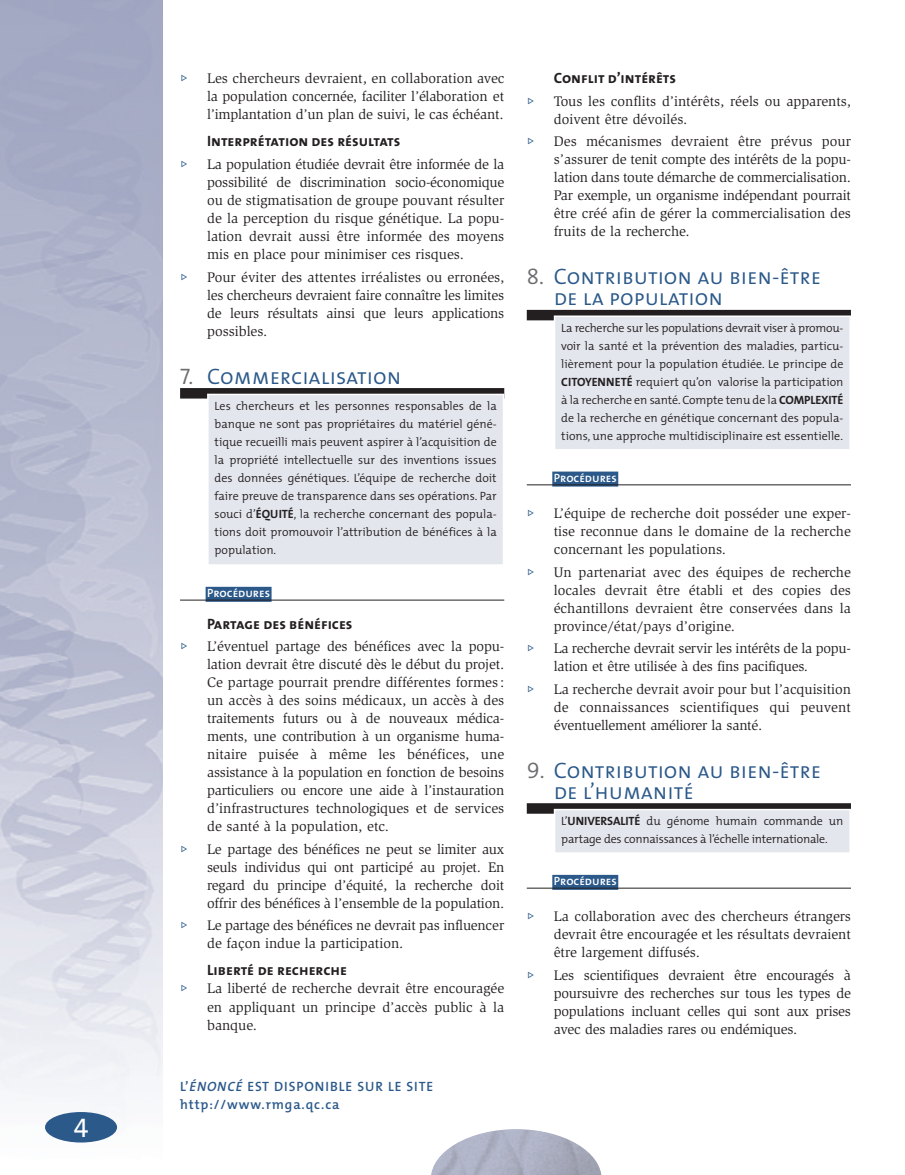
<style>
.page{position:relative;width:905px;height:1175px;background:#fff}
.page>*{position:absolute;margin:0;border:0;box-sizing:border-box;transform-origin:0 0}
.t1{font:27px "The Mix Caps";color:#fff}
.t2{font:22.5px/21px "The Mix Semi Light Caps";color:#2b598a}
.t3{font:15px "The Mix Bold Caps";color:#231f20}
.t4{font:14.25px/18px "Slimbach";color:#231f20;text-align:justify}
.t5{font:14.25px "Quirks ICG";color:#2b598a}
.t6{font:600 13.5px/18px "The Mix";letter-spacing:.065em;color:#2b598a}
.t7{font:300 12px/18px "The Mix";color:#231f20;text-align:justify}
.t8{font:300 12px/18px "The Mix";letter-spacing:-.02em;color:#231f20}
.t9{font:12px "The Mix Semi Bold Caps";color:#fff}
.s1{color:#6c6d70}
.s2{font-weight:700}
.s3{font-style:italic}
</style>
<div class="page">
<svg style="left:180px;top:388px;width:324px;height:10px;fill:#231f20"></svg>
<div style="left:206px;top:587px;width:65px;height:15px;background:#2b598a"></div>
<hr style="left:180px;top:600px;width:324px;height:1px;background:#231f20">
<div style="left:208px;top:394px;width:295px;height:171px;background:#e4e6ee"></div>
<div style="left:207px;top:394px;width:297px;height:172px;border:2px solid #fff"></div>
<div style="left:526px;top:310px;width:324px;height:10px;background:#231f20"></div>
<div style="left:552px;top:471px;width:66px;height:15px;background:#2b598a"></div>
<hr style="left:526px;top:484px;width:324px;height:1px;background:#231f20">
<div style="left:526px;top:803px;width:324px;height:10px;background:#231f20"></div>
<div style="left:552px;top:874px;width:66px;height:16px;background:#2b598a"></div>
<hr style="left:526px;top:888px;width:324px;height:1px;background:#231f20">
<div style="left:554px;top:809px;width:296px;height:44px;background:#e4e6ee"></div>
<div style="left:554px;top:808px;width:296px;height:46px;border:2px solid #fff"></div>
<div style="left:554px;top:316px;width:296px;height:134px;background:#e4e6ee"></div>
<div style="left:554px;top:315px;width:296px;height:135px;border:2px solid #fff"></div>
<img style="left:431px;top:1129px;width:170px;height:45px">
<img style="left:0;top:0;width:162px;height:1143px">
<div style="left:45px;top:1112px;width:72px;height:30px;background:#2b598a;border-radius:50%"></div>
<h1 class="t1" style="left:74px;top:1111px;width:16px">4</h1>
<p class="t5" style="left:180px;top:73px;width:10px">™</p>
<p class="t4" style="left:207px;top:71px;width:299px">Les chercheurs devraient, en collaboration avec la population concernée, faciliter l’élaboration et l’implantation d’un plan de suivi, le cas échéant.</p>
<p class="t3" style="left:207px;top:132px;width:195px">Interprétation des résultats</p>
<p class="t5" style="left:180px;top:159px;width:10px">™</p>
<p class="t4" style="left:207px;top:156px;width:299px">La population étudiée devrait être informée de la possibilité de discrimination socio-économique ou de stigmatisation de groupe pouvant résulter de la perception du risque génétique. La popu&shy;lation devrait aussi être informée des moyens mis en place pour minimiser ces risques.</p>
<p class="t5" style="left:180px;top:271px;width:10px">™</p>
<p class="t4" style="left:207px;top:269px;width:299px">Pour éviter des attentes irréalistes ou erronées, les chercheurs devraient faire connaître les limites de leurs résultats ainsi que leurs applications possibles.</p>
<h2 class="t2" style="left:180px;top:365px;width:223px"><span class="s1">7.</span> Commercialisation</h2>
<p class="t7" style="left:214px;top:398px;width:284px">Les chercheurs et les personnes responsables de la banque ne sont pas propriétaires du matériel géné&shy;tique recueilli mais peuvent aspirer à l’acquisition de la propriété intellectuelle sur des inventions issues des données génétiques. L’équipe de recherche doit faire preuve de transparence dans ses opérations. Par souci d’<span class="s2">ÉQUITÉ</span>, la recherche concernant des popula&shy;tions doit promouvoir l’attribution de bénéfices à la population.</p>
<p class="t9" style="left:207px;top:586px;width:64px">Procédures</p>
<p class="t3" style="left:207px;top:615px;width:147px">Partage des bénéfices</p>
<p class="t5" style="left:180px;top:641px;width:10px">™</p>
<p class="t4" style="left:207px;top:638px;width:299px">L’éventuel partage des bénéfices avec la popu&shy;lation devrait être discuté dès le début du projet.<br>Ce partage pourrait prendre différentes formes: un accès à des soins médicaux, un accès à des traitements futurs ou à de nouveaux médica&shy;ments, une contribution à un organisme huma&shy;nitaire puisée à même les bénéfices, une assistance à la population en fonction de besoins particuliers ou encore une aide à l’instauration d’infrastructures technologiques et de services de santé à la population, etc.</p>
<p class="t5" style="left:180px;top:843px;width:10px">™</p>
<p class="t4" style="left:207px;top:841px;width:299px">Le partage des bénéfices ne peut se limiter aux seuls individus qui ont participé au projet. En regard du principe d’équité, la recherche doit offrir des bénéfices à l’ensemble de la population.</p>
<p class="t5" style="left:180px;top:920px;width:10px">™</p>
<p class="t4" style="left:207px;top:917px;width:299px">Le partage des bénéfices ne devrait pas influencer de façon indue la participation.</p>
<p class="t3" style="left:207px;top:961px;width:141px">Liberté de recherche</p>
<p class="t5" style="left:180px;top:983px;width:10px">™</p>
<p class="t4" style="left:207px;top:980px;width:299px">La liberté de recherche devrait être encouragée en appliquant un principe d’accès public à la banque.</p>
<p class="t6" style="left:180px;top:1078px;width:254px">L’<span class="s3">ÉNONCÉ</span> EST DISPONIBLE SUR LE SITE http://www.rmga.qc.ca</p>
<p class="t3" style="left:554px;top:69px;width:124px">Conflit d’intérêts</p>
<p class="t5" style="left:526px;top:96px;width:10px">™</p>
<p class="t4" style="left:553px;top:93px;width:299px">Tous les conflits d’intérêts, réels ou apparents, doivent être dévoilés.</p>
<p class="t5" style="left:526px;top:136px;width:10px">™</p>
<p class="t4" style="left:553px;top:134px;width:299px">Des mécanismes devraient être prévus pour s’assurer de tenit compte des intérêts de la popu&shy;lation dans toute démarche de commercialisation.<br>Par exemple, un organisme indépendant pourrait être créé afin de gérer la commercialisation des fruits de la recherche.</p>
<h2 class="t2" style="left:554px;top:266px;width:269px;text-indent:-27px"><span class="s1">8.</span> Contribution au bien-être de la population</h2>
<p class="t7" style="left:561px;top:320px;width:284px">La recherche sur les populations devrait viser à promou&shy;voir la santé et la prévention des maladies, particu&shy;lièrement pour la population étudiée. Le principe de <span class="s2">CITOYENNETÉ</span> requiert qu’on valorise la participation à la recherche en santé. Compte tenu de la <span class="s2">COMPLEXITÉ </span>de la recherche en génétique concernant des popula&shy;tions, une approche multidisciplinaire est essentielle.</p>
<p class="t9" style="left:554px;top:471px;width:64px">Procédures</p>
<p class="t5" style="left:526px;top:508px;width:10px">™</p>
<p class="t4" style="left:553px;top:505px;width:299px">L’équipe de recherche doit posséder une exper&shy;tise reconnue dans le domaine de la recherche concernant les populations.</p>
<p class="t5" style="left:526px;top:566px;width:10px">™</p>
<p class="t4" style="left:553px;top:564px;width:299px">Un partenariat avec des équipes de recherche locales devrait être établi et des copies des échantillons devraient être conservées dans la province/état/pays d’origine.</p>
<p class="t5" style="left:526px;top:643px;width:10px">™</p>
<p class="t4" style="left:553px;top:640px;width:299px">La recherche devrait servir les intérêts de la popu&shy;lation et être utilisée à des fins pacifiques.</p>
<p class="t5" style="left:526px;top:683px;width:10px">™</p>
<p class="t4" style="left:553px;top:681px;width:299px">La recherche devrait avoir pour but l’acquisition de connaissances scientifiques qui peuvent éventuellement améliorer la santé.</p>
<h2 class="t2" style="left:554px;top:759px;width:269px;text-indent:-27px"><span class="s1">9.</span> Contribution au bien-être de l’humanité</h2>
<p class="t8" style="left:561px;top:813px;width:283px">L’<span class="s2">UNIVERSALITÉ</span> du génome humain commande un partage des connaissances à l’échelle internationale.</p>
<p class="t9" style="left:554px;top:874px;width:64px">Procédures</p>
<p class="t5" style="left:526px;top:911px;width:10px">™</p>
<p class="t4" style="left:553px;top:908px;width:299px">La collaboration avec des chercheurs étrangers devrait être encouragée et les résultats devraient être largement diffusés.</p>
<p class="t5" style="left:526px;top:969px;width:10px">™</p>
<p class="t4" style="left:553px;top:967px;width:299px">Les scientifiques devraient être encouragés à poursuivre des recherches sur tous les types de populations incluant celles qui sont aux prises avec des maladies rares ou endémiques.</p>
</div>
